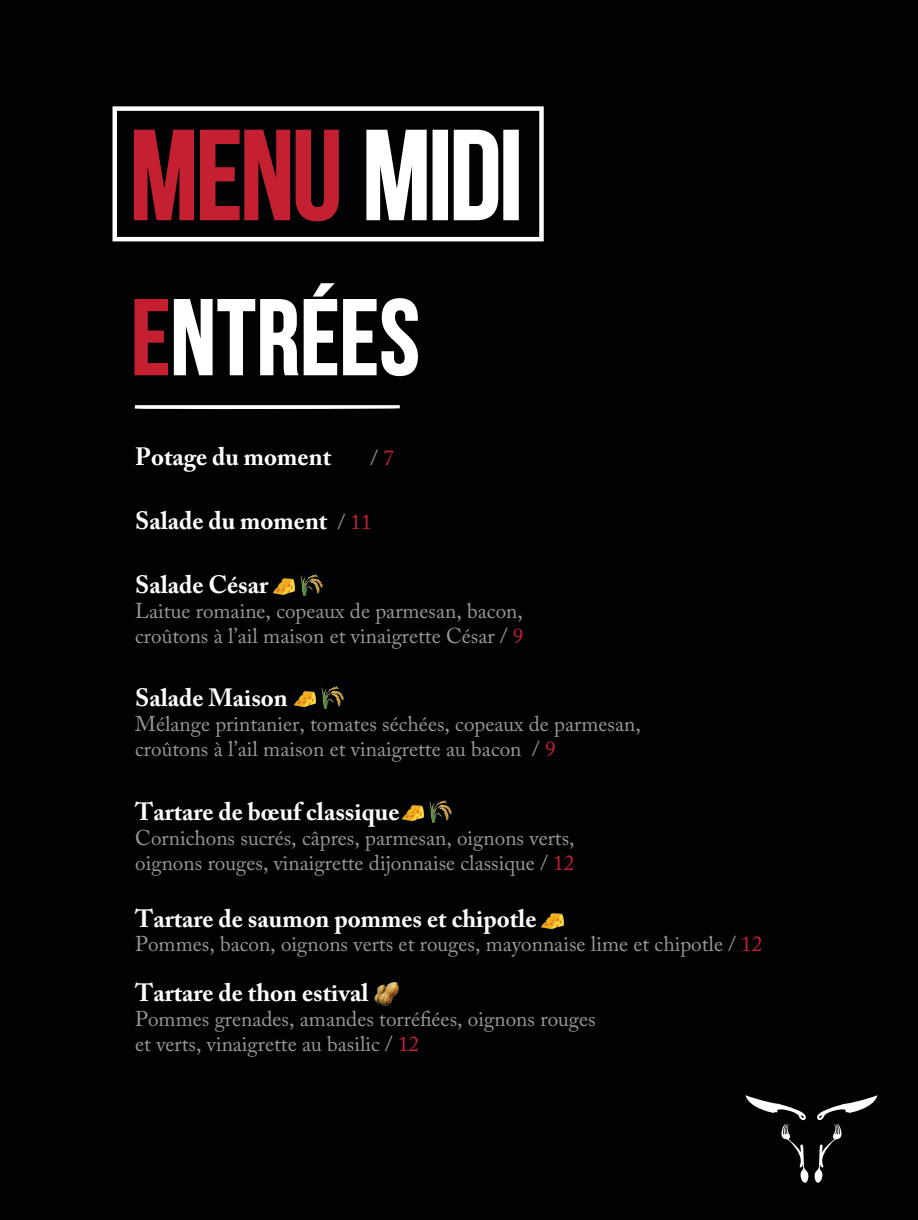
<style>
.page{position:relative;width:918px;height:1220px;background:#010203}
.page>*{position:absolute;margin:0;border:0;box-sizing:border-box;transform-origin:0 0}
.t1{font:700 127.2px "Bebas Neue";letter-spacing:-.02em;color:#c52032}
.t2{font:700 106.8px "Bebas Neue";letter-spacing:.005em;color:#fff}
.t3{font:700 24.9px "Adobe Caslon Pro";color:#fff}
.t4{font:21.3px/24.9px "Adobe Caslon Pro";color:rgb(255 255 255/.6)}
.s1{color:#fff}
.s2{color:#c52032}
.s3{font-weight:400;font-size:21.3px;color:rgb(255 255 255/.6)}
.s4{font-weight:400;font-size:21.3px;color:#c52032}
</style>
<div class="page">
<svg style="left:135px;top:405px;width:265px;height:4px"></svg>
<svg style="left:134px;top:283px;width:284px;height:94px"></svg>
<svg style="left:133px;top:129px;width:206px;height:93px"></svg>
<svg style="left:366px;top:129px;width:61px;height:92px"></svg>
<div style="left:433px;top:130px;width:15px;height:90px;border:2px solid #fff"></div>
<svg style="left:453px;top:129px;width:46px;height:92px"></svg>
<div style="left:503px;top:130px;width:16px;height:90px;border:2px solid #fff"></div>
<svg style="left:745px;top:1095px;width:133px;height:87px"></svg>
<img style="left:322px;top:686px;width:22px;height:22px">
<img style="left:294px;top:691px;width:22px;height:16px">
<img style="left:542px;top:913px;width:21px;height:17px">
<img style="left:430px;top:800px;width:22px;height:22px">
<img style="left:402px;top:805px;width:22px;height:16px">
<img style="left:301px;top:574px;width:21px;height:21px">
<img style="left:273px;top:578px;width:22px;height:17px">
<img style="left:374px;top:982px;width:25px;height:23px">
<div style="left:112px;top:106px;width:432px;height:135px;border:4px solid #fff"></div>
<h1 class="t1" style="left:130px;top:106px;width:395px">MENU <span class="s1">MIDI</span></h1>
<h2 class="t2" style="left:131px;top:279px;width:290px"><span class="s2">E</span>NTRÉES</h2>
<p class="t3" style="left:135px;top:442px;width:197px">Potage du moment</p>
<p class="t4" style="left:371px;top:445px;width:25px">/ <span class="s2">7</span></p>
<p class="t3" style="left:135px;top:506px;width:238px">Salade du moment <span class="s3">/</span> <span class="s4">11</span></p>
<p class="t3" style="left:135px;top:569px;width:134px">Salade César</p>
<p class="t4" style="left:135px;top:598px;width:390px">Laitue romaine, copeaux de parmesan, bacon, croûtons à l’ail maison et vinaigrette César / <span class="s2">9</span></p>
<p class="t3" style="left:135px;top:683px;width:154px">Salade Maison</p>
<p class="t4" style="left:135px;top:711px;width:507px">Mélange printanier, tomates séchées, copeaux de parmesan, croûtons à l’ail maison et vinaigrette au bacon / <span class="s2">9</span></p>
<p class="t3" style="left:135px;top:797px;width:266px">Tartare de bœuf classique</p>
<p class="t4" style="left:135px;top:825px;width:441px">Cornichons sucrés, câpres, parmesan, oignons verts, oignons rouges, vinaigrette dijonnaise classique / <span class="s2">12</span></p>
<p class="t3" style="left:135px;top:903px;width:403px">Tartare de saumon pommes et chipotle</p>
<p class="t4" style="left:135px;top:931px;width:629px">Pommes, bacon, oignons verts et rouges, mayonnaise lime et chipotle / <span class="s2">12</span></p>
<p class="t3" style="left:135px;top:978px;width:235px">Tartare de thon estival</p>
<p class="t4" style="left:135px;top:1006px;width:462px">Pommes grenades, amandes torréfiées, oignons rouges et verts, vinaigrette au basilic / <span class="s2">12</span></p>
</div>
